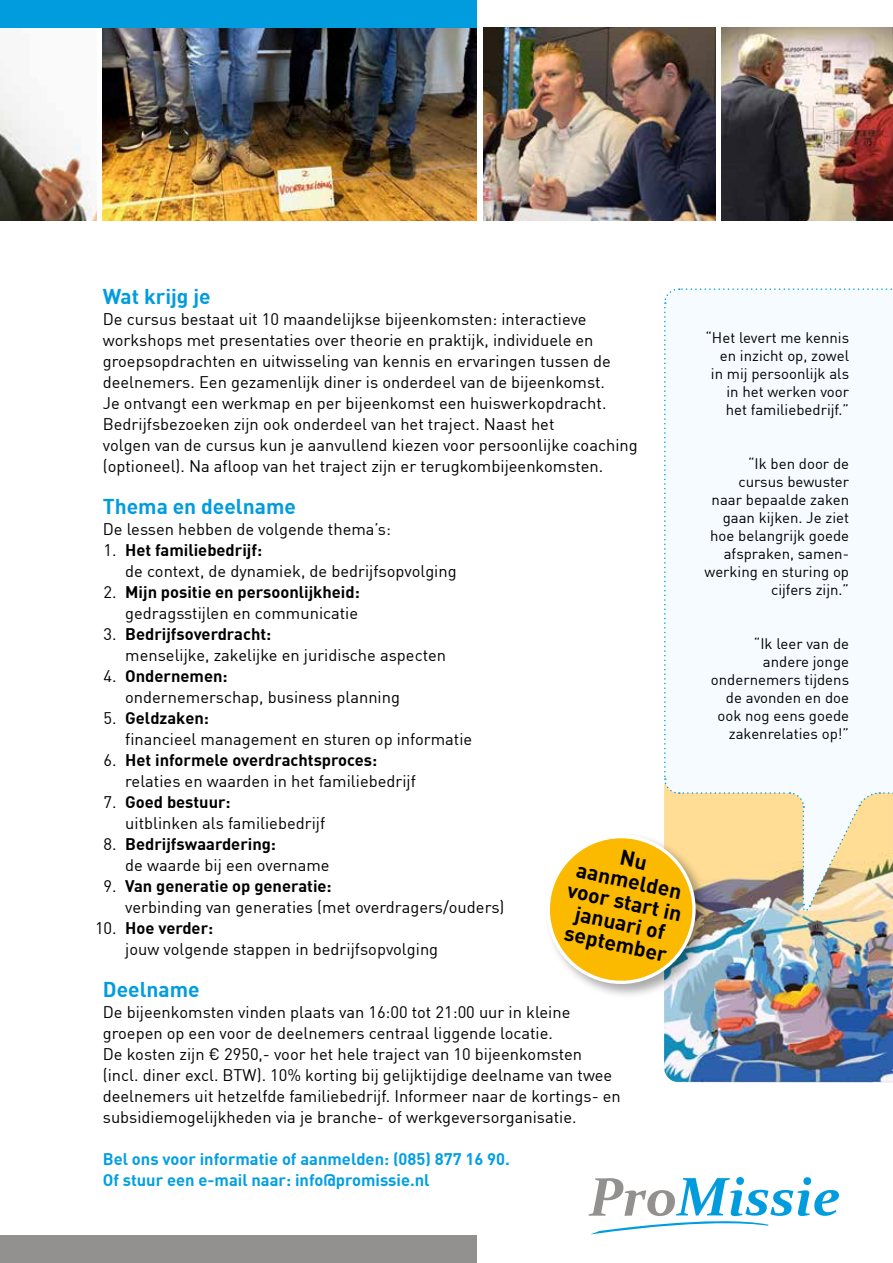
<style>
.page{position:relative;width:893px;height:1263px;background:#fff}
.page>*{position:absolute;margin:0;border:0;box-sizing:border-box;transform-origin:0 0}
.t1{font:700 21.15px/21.5px "DIN";color:#000;text-align:center}
.t2{font:700 21px "DIN";color:#009cde}
.t3{font:16.5px/21px "DIN";color:#000}
.t4{font:700 16.5px "DIN";color:#000}
.t5{font:700 16.5px/21px "DIN";color:#009fe3}
.t6{font:15px/18px "DIN";color:#000;text-align:right}
</style>
<div class="page">
<img style="left:664px;top:989px;width:229px;height:93px">
<img style="left:103px;top:27px;width:373px;height:194px">
<img style="left:0;top:27px;width:96px;height:194px">
<img style="left:721px;top:27px;width:172px;height:194px">
<img style="left:483px;top:27px;width:232px;height:194px">
<svg style="left:589px;top:1177px;width:250px;height:57px"></svg>
<div style="left:0;top:1236px;width:476px;height:27px;background:#939190"></div>
<div style="left:0;top:0;width:476px;height:27px;background:#009cde"></div>
<div style="left:544px;top:832px;width:167px;height:167px;background:#000;opacity:.34"></div>
<svg style="left:544px;top:288px;width:349px;height:701px"></svg>
<p class="t2" style="left:103px;top:283px;width:109px">Wat krijg je</p>
<p class="t3" style="left:103px;top:308px;width:536px">De cursus bestaat uit 10 maandelijkse bijeenkomsten: interactieve workshops met presentaties over theorie en praktijk, individuele en groepsopdrachten en uitwisseling van kennis en ervaringen tussen de deelnemers. Een gezamenlijk diner is onderdeel van de bijeenkomst.<br>Je ontvangt een werkmap en per bijeenkomst een huiswerkopdracht.<br>Bedrijfsbezoeken zijn ook onderdeel van het traject. Naast het<br>volgen van de cursus kun je aanvullend kiezen voor persoonlijke coaching (optioneel). Na afloop van het traject zijn er terugkombijeenkomsten.</p>
<p class="t2" style="left:103px;top:493px;width:195px">Thema en deelname</p>
<p class="t3" style="left:103px;top:518px;width:290px">De lessen hebben de volgende thema’s:</p>
<p class="t4" style="left:125px;top:539px;width:138px">Het familiebedrijf:</p>
<p class="t3" style="left:125px;top:560px;width:333px">de context, de dynamiek, de bedrijfsopvolging</p>
<p class="t4" style="left:125px;top:581px;width:236px">Mijn positie en persoonlijkheid:</p>
<p class="t3" style="left:125px;top:602px;width:234px">gedragsstijlen en communicatie</p>
<p class="t4" style="left:125px;top:623px;width:148px">Bedrijfsoverdracht:</p>
<p class="t3" style="left:125px;top:644px;width:322px">menselijke, zakelijke en juridische aspecten</p>
<p class="t4" style="left:125px;top:665px;width:104px">Ondernemen:</p>
<p class="t3" style="left:125px;top:686px;width:276px">ondernemerschap, business planning</p>
<p class="t4" style="left:125px;top:707px;width:85px">Geldzaken:</p>
<p class="t3" style="left:125px;top:728px;width:349px">financieel management en sturen op informatie</p>
<p class="t4" style="left:125px;top:749px;width:253px">Het informele overdrachtsproces:</p>
<p class="t3" style="left:125px;top:770px;width:292px">relaties en waarden in het familiebedrijf</p>
<p class="t4" style="left:125px;top:791px;width:107px">Goed bestuur:</p>
<p class="t3" style="left:125px;top:812px;width:202px">uitblinken als familiebedrijf</p>
<p class="t4" style="left:125px;top:833px;width:152px">Bedrijfswaardering:</p>
<p class="t3" style="left:125px;top:854px;width:206px">de waarde bij een overname</p>
<p class="t4" style="left:125px;top:875px;width:208px">Van generatie op generatie:</p>
<p class="t3" style="left:125px;top:896px;width:381px">verbinding van generaties (met overdragers/ouders)</p>
<p class="t4" style="left:125px;top:917px;width:90px">Hoe verder:</p>
<p class="t3" style="left:125px;top:938px;width:314px">jouw volgende stappen in bedrijfsopvolging</p>
<p class="t2" style="left:103px;top:976px;width:98px">Deelname</p>
<p class="t3" style="left:103px;top:1001px;width:519px">De bijeenkomsten vinden plaats van 16:00 tot 21:00 uur in kleine groepen op een voor de deelnemers centraal liggende locatie.<br>De kosten zijn € 2950,- voor het hele traject van 10 bijeenkomsten (incl. diner excl. BTW). 10% korting bij gelijktijdige deelname van twee deelnemers uit hetzelfde familiebedrijf. Informeer naar de kortings- en subsidiemogelijkheden via je branche- of werkgeversorganisatie.</p>
<p class="t5" style="left:103px;top:1148px;width:409px">Bel ons voor informatie of aanmelden: (085) 877 16 90.<br>Of stuur een e-mail naar: info@promissie.nl</p>
<p class="t3" style="left:104px;top:539px;width:15px">1.</p>
<p class="t3" style="left:104px;top:581px;width:15px">2.</p>
<p class="t3" style="left:104px;top:623px;width:15px">3.</p>
<p class="t3" style="left:104px;top:665px;width:15px">4.</p>
<p class="t3" style="left:104px;top:707px;width:15px">5.</p>
<p class="t3" style="left:104px;top:749px;width:15px">6.</p>
<p class="t3" style="left:104px;top:791px;width:15px">7.</p>
<p class="t3" style="left:104px;top:833px;width:15px">8.</p>
<p class="t3" style="left:104px;top:875px;width:15px">9.</p>
<p class="t3" style="left:95px;top:917px;width:23px">10.</p>
<p class="t1" style="left:579px;top:836px;width:118px;rotate:12deg">Nu aanmelden voor start in januari of september</p>
<p class="t6" style="left:705px;top:328px;width:145px">“Het levert me kennis en inzicht op, zowel in mij persoonlijk als in het werken voor het familiebedrijf.”</p>
<p class="t6" style="left:705px;top:454px;width:146px">“Ik ben door de cursus bewuster naar bepaalde zaken gaan kijken. Je ziet hoe belangrijk goede afspraken, samen&shy;werking en sturing op cijfers zijn.”</p>
<p class="t6" style="left:711px;top:634px;width:140px">“Ik leer van de andere jonge ondernemers tijdens de avonden en doe ook nog eens goede zakenrelaties op!”</p>
</div>
